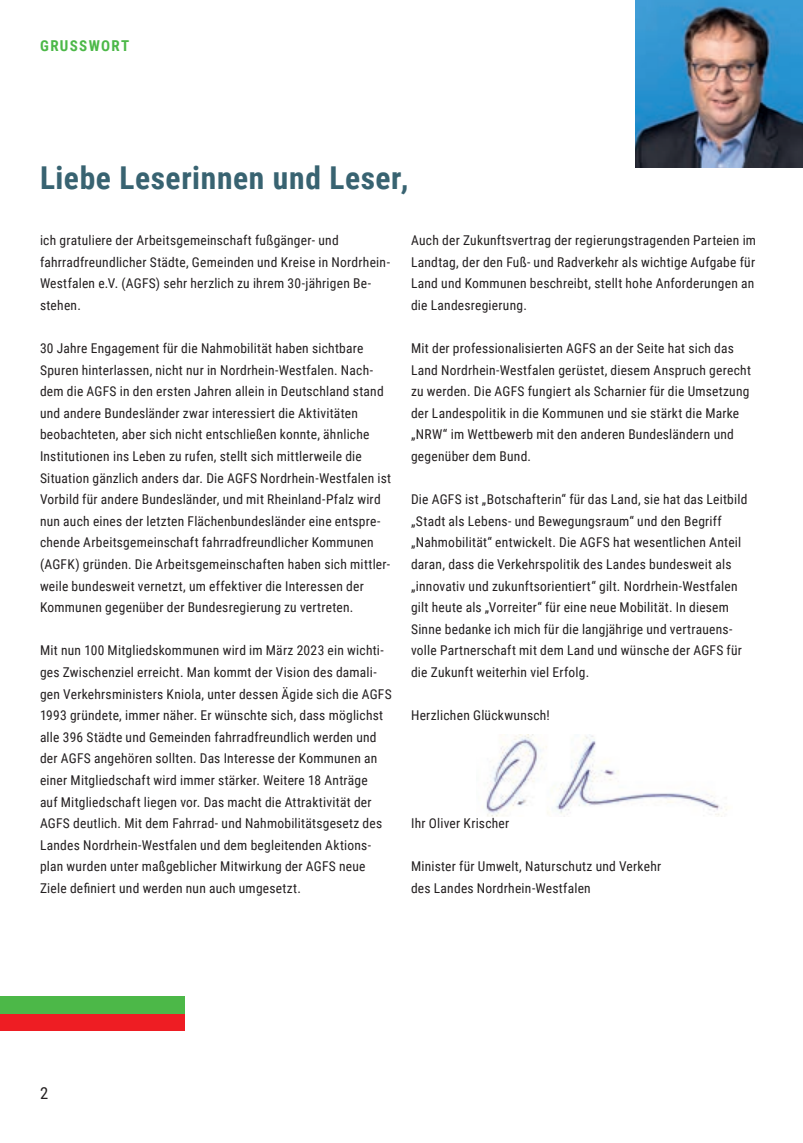
<style>
.page{position:relative;width:803px;height:1143px;background:#fff}
.page>*{position:absolute;margin:0;border:0;box-sizing:border-box;transform-origin:0 0}
.t1{font:700 31.5px "Roboto Condensed";letter-spacing:.015em;color:#386371}
.t2{font:16.5px "Roboto Condensed";color:#231f20}
.t3{font:700 15px "Roboto Condensed";letter-spacing:.085em;color:#4cb848}
.t4{font:13.5px/21.6px "Roboto Condensed";letter-spacing:.02em;color:#231f20}
</style>
<div class="page">
<img style="left:636px;top:0;width:167px;height:168px">
<div style="left:0;top:1014px;width:185px;height:17px;background:#ee1d23"></div>
<div style="left:0;top:997px;width:185px;height:17px;background:#4cb848"></div>
<img style="left:482px;top:735px;width:245px;height:82px">
<p class="t3" style="left:40px;top:35px;width:90px">GRUSSWORT</p>
<h1 class="t1" style="left:40px;top:156px;width:370px">Liebe Leserinnen und Leser,</h1>
<p class="t4" style="left:40px;top:229px;width:351px">ich gratuliere der Arbeitsgemeinschaft fußgänger- und fahrradfreundlicher Städte, Gemeinden und Kreise in Nordrhein-Westfalen e.V. (AGFS) sehr herzlich zu ihrem 30-jährigen Be&shy;stehen.</p>
<p class="t4" style="left:40px;top:337px;width:353px">30 Jahre Engagement für die Nahmobilität haben sichtbare Spuren hinterlassen, nicht nur in Nordrhein-Westfalen. Nach&shy;dem die AGFS in den ersten Jahren allein in Deutschland stand und andere Bundesländer zwar interessiert die Aktivitäten beobachteten, aber sich nicht entschließen konnte, ähnliche Institutionen ins Leben zu rufen, stellt sich mittlerweile die Situation gänzlich anders dar. Die AGFS Nordrhein-Westfalen ist Vorbild für andere Bundesländer, und mit Rheinland-Pfalz wird nun auch eines der letzten Flächenbundesländer eine entspre&shy;chende Arbeitsgemeinschaft fahrradfreundlicher Kommunen (AGFK) gründen. Die Arbeitsgemeinschaften haben sich mittler&shy;weile bundesweit vernetzt, um effektiver die Interessen der Kommunen gegenüber der Bundesregierung zu vertreten.</p>
<p class="t4" style="left:40px;top:639px;width:353px">Mit nun 100 Mitgliedskommunen wird im März 2023 ein wichti&shy;ges Zwischenziel erreicht. Man kommt der Vision des damali&shy;gen Verkehrsministers Kniola, unter dessen Ägide sich die AGFS 1993 gründete, immer näher. Er wünschte sich, dass möglichst alle 396 Städte und Gemeinden fahrradfreundlich werden und der AGFS angehören sollten. Das Interesse der Kommunen an einer Mitgliedschaft wird immer stärker. Weitere 18 Anträge<br>auf Mitgliedschaft liegen vor. Das macht die Attraktivität der AGFS deutlich. Mit dem Fahrrad- und Nahmobilitätsgesetz des Landes Nordrhein-Westfalen und dem begleitenden Aktions&shy;plan wurden unter maßgeblicher Mitwirkung der AGFS neue Ziele definiert und werden nun auch umgesetzt.</p>
<p class="t4" style="left:411px;top:229px;width:347px">Auch der Zukunftsvertrag der regierungstragenden Parteien im Landtag, der den Fuß- und Radverkehr als wichtige Aufgabe für Land und Kommunen beschreibt, stellt hohe Anforderungen an die Landesregierung.</p>
<p class="t4" style="left:411px;top:337px;width:341px">Mit der professionalisierten AGFS an der Seite hat sich das Land Nordrhein-Westfalen gerüstet, diesem Anspruch gerecht zu werden. Die AGFS fungiert als Scharnier für die Umsetzung der Landespolitik in die Kommunen und sie stärkt die Marke „NRW“ im Wettbewerb mit den anderen Bundesländern und gegenüber dem Bund.</p>
<p class="t4" style="left:411px;top:488px;width:338px">Die AGFS ist „Botschafterin“ für das Land, sie hat das Leitbild „Stadt als Lebens- und Bewegungsraum“ und den Begriff „Nahmobilität“ entwickelt. Die AGFS hat wesentlichen Anteil daran, dass die Verkehrspolitik des Landes bundesweit als „innovativ und zukunftsorientiert“ gilt. Nordrhein-Westfalen gilt heute als „Vorreiter“ für eine neue Mobilität. In diesem Sinne bedanke ich mich für die langjährige und vertrauens&shy;volle Partnerschaft mit dem Land und wünsche der AGFS für die Zukunft weiterhin viel Erfolg.</p>
<p class="t4" style="left:411px;top:704px;width:140px">Herzlichen Glückwunsch!</p>
<p class="t4" style="left:411px;top:812px;width:100px">Ihr Oliver Krischer</p>
<p class="t4" style="left:411px;top:855px;width:252px">Minister für Umwelt, Naturschutz und Verkehr des Landes Nordrhein-Westfalen</p>
<p class="t2" style="left:40px;top:1082px;width:10px">2</p>
</div>
